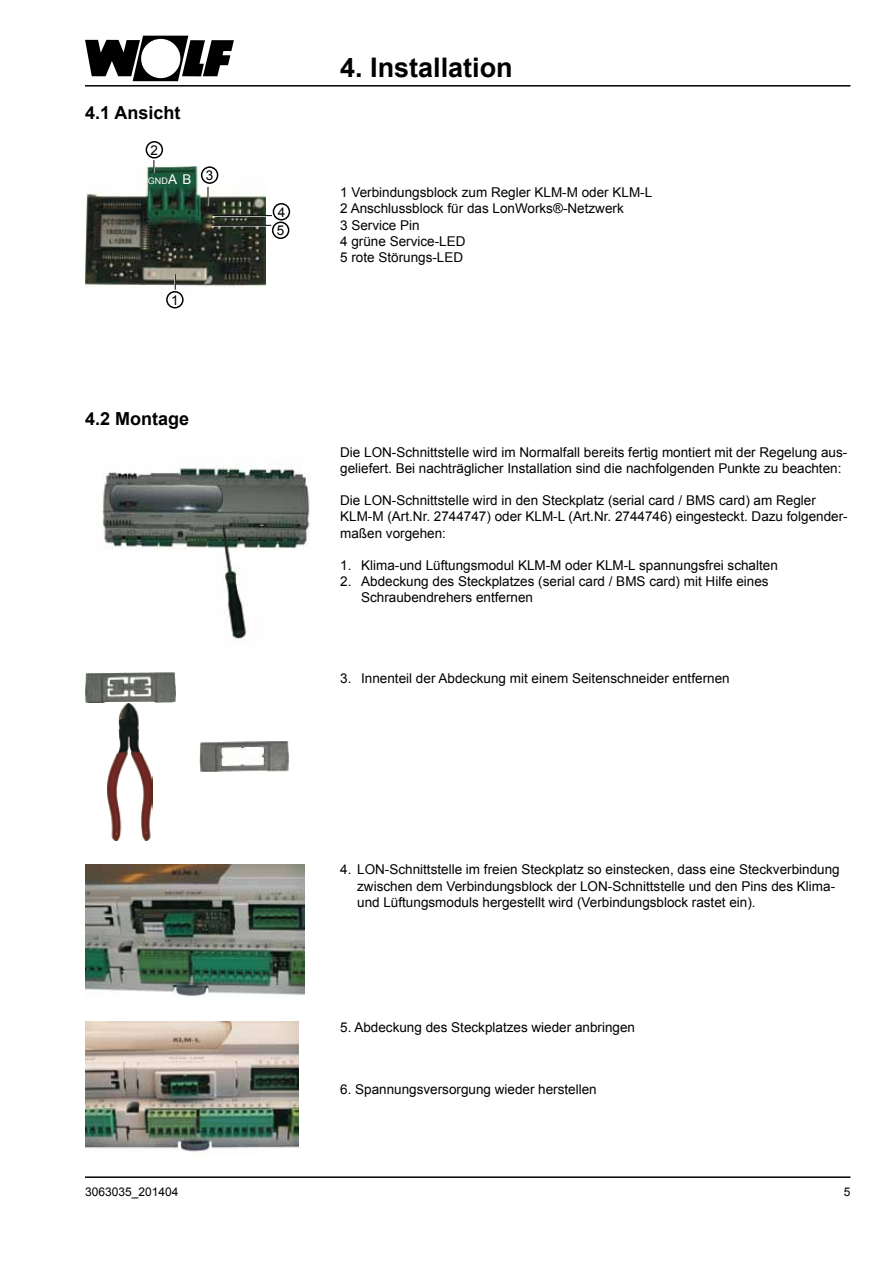
<style>
.page{position:relative;width:893px;height:1263px;background:#fff}
.page>*{position:absolute;margin:0;border:0;box-sizing:border-box;transform-origin:0 0}
.t1{font:700 27px "Arial";color:#000}
.t2{font:700 18px "Arial";color:#000}
.t3{font:13.5px/16.2px "Arial";color:#000}
.t4{font:12px "Arial";color:#000}
.t5{font:9px "Arial";color:#fff}
.s1{font-size:13.5px}
</style>
<div class="page">
<hr style="left:85px;top:85px;width:765px;height:2px;background:#000">
<hr style="left:85px;top:1176px;width:765px;height:2px;background:#000">
<svg style="left:85px;top:36px;width:149px;height:45px"></svg>
<img style="left:102px;top:464px;width:208px;height:178px">
<img style="left:85px;top:166px;width:180px;height:131px">
<div style="left:166px;top:291px;width:18px;height:17px;border:2px solid #000;border-radius:50%"></div>
<div style="left:146px;top:141px;width:17px;height:18px;border:2px solid #000;border-radius:50%"></div>
<div style="left:201px;top:166px;width:17px;height:18px;border:2px solid #000;border-radius:50%"></div>
<div style="left:273px;top:203px;width:17px;height:17px;border:2px solid #000;border-radius:50%"></div>
<div style="left:272px;top:222px;width:17px;height:17px;border:2px solid #000;border-radius:50%"></div>
<svg style="left:174px;top:274px;width:2px;height:16px"></svg>
<hr style="left:212px;top:225px;width:59px;height:1px;background:#000">
<hr style="left:212px;top:215px;width:60px;height:2px;background:#fff">
<hr style="left:212px;top:215px;width:60px;height:1px;background:#000">
<svg style="left:154px;top:160px;width:1px;height:13px"></svg>
<svg style="left:208px;top:187px;width:1px;height:19px"></svg>
<img style="left:200px;top:741px;width:89px;height:31px">
<img style="left:85px;top:673px;width:90px;height:29px">
<img style="left:107px;top:703px;width:45px;height:137px">
<img style="left:85px;top:864px;width:219px;height:133px">
<img style="left:85px;top:1022px;width:213px;height:130px">
<h2 class="t2" style="left:85px;top:101px;width:97px">4.1 Ansicht</h2>
<p class="t3" style="left:151px;top:142px;width:9px">2</p>
<p class="t5" style="left:148px;top:175px;width:45px">GND<span class="s1">A B</span></p>
<p class="t3" style="left:206px;top:167px;width:9px">3</p>
<p class="t3" style="left:171px;top:292px;width:9px">1</p>
<h2 class="t2" style="left:85px;top:407px;width:106px">4.2 Montage</h2>
<p class="t3" style="left:277px;top:203px;width:10px;line-height:18.6px">4<br>5</p>
<h1 class="t1" style="left:340px;top:49px;width:174px">4. Installation</h1>
<p class="t3" style="left:340px;top:185px;width:314px">1 Verbindungsblock zum Regler KLM-M oder KLM-L<br>2 Anschlussblock für das LonWorks®-Netzwerk<br>3 Service Pin<br>4 grüne Service-LED<br>5 rote Störungs-LED</p>
<p class="t3" style="left:340px;top:444px;width:509px">Die LON-Schnittstelle wird im Normalfall bereits fertig montiert mit der Regelung aus&shy;geliefert. Bei nachträglicher Installation sind die nachfolgenden Punkte zu beachten:</p>
<p class="t3" style="left:340px;top:492px;width:509px">Die LON-Schnittstelle wird in den Steckplatz (serial card / BMS card) am Regler<br>KLM-M (Art.Nr. 2744747) oder KLM-L (Art.Nr. 2744746) eingesteckt. Dazu folgender&shy;maßen vorgehen:</p>
<p class="t3" style="left:340px;top:557px;width:439px">1. Klima-und Lüftungsmodul KLM-M oder KLM-L spannungsfrei schalten</p>
<p class="t3" style="left:361px;top:573px;width:409px;text-indent:-21px">2. Abdeckung des Steckplatzes (serial card / BMS card) mit Hilfe eines<br>Schraubendrehers entfernen</p>
<p class="t3" style="left:340px;top:670px;width:391px">3. Innenteil der Abdeckung mit einem Seitenschneider entfernen</p>
<p class="t3" style="left:357px;top:862px;width:484px;text-indent:-17px">4. LON-Schnittstelle im freien Steckplatz so einstecken, dass eine Steckverbindung zwischen dem Verbindungsblock der LON-Schnittstelle und den Pins des Klima&shy;und Lüftungsmoduls hergestellt wird (Verbindungsblock rastet ein).</p>
<p class="t3" style="left:340px;top:1019px;width:296px">5. Abdeckung des Steckplatzes wieder anbringen</p>
<p class="t3" style="left:340px;top:1081px;width:258px">6. Spannungsversorgung wieder herstellen</p>
<p class="t4" style="left:85px;top:1184px;width:95px">3063035_201404</p>
<p class="t4" style="left:844px;top:1184px;width:8px">5</p>
</div>
